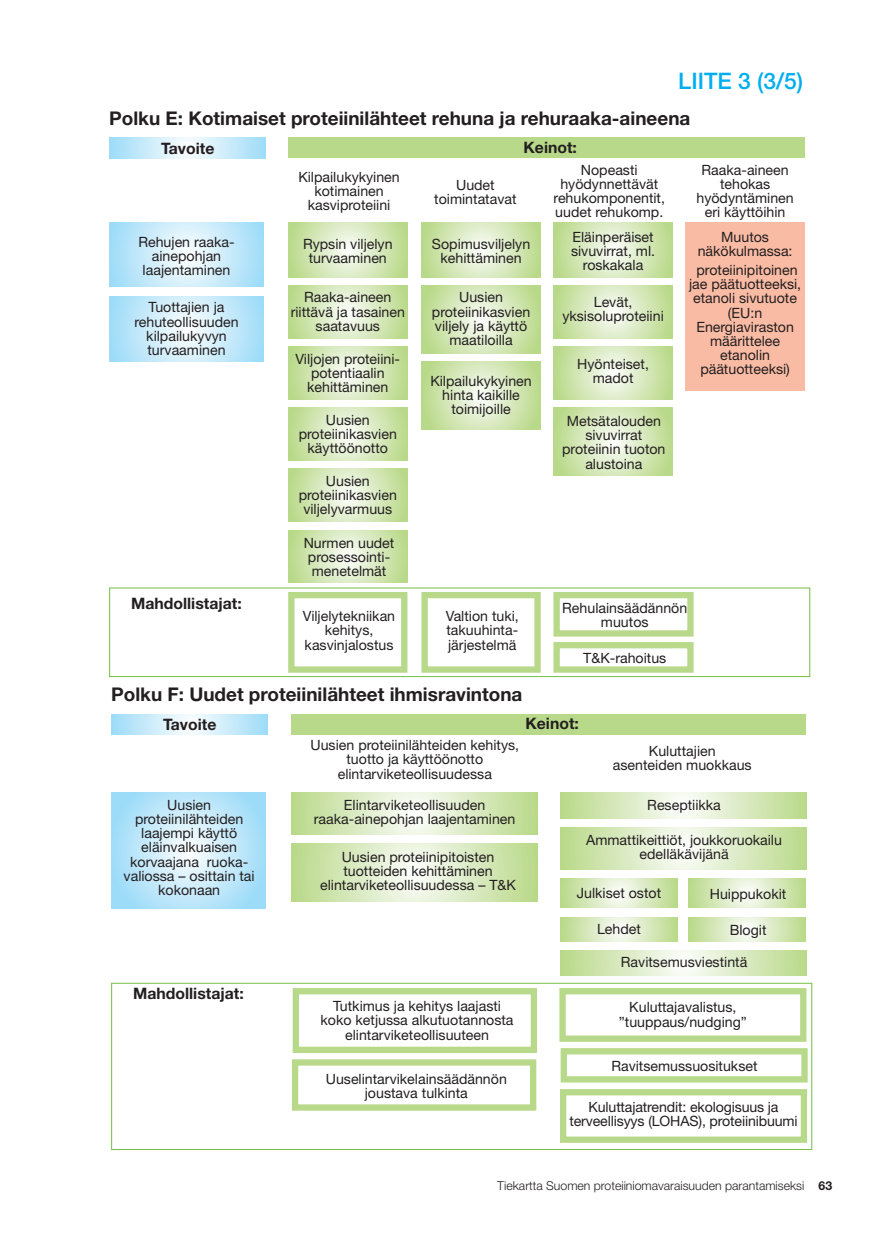
<style>
.page{position:relative;width:874px;height:1241px;background:#fff}
.page>*{position:absolute;margin:0;border:0;box-sizing:border-box;transform-origin:0 0}
.t1{font:500 22.75px "Helvetica Neue";color:#00aeef}
.t2{font:700 18.9px "Helvetica Neue";color:#231f20}
.t3{font:700 15.75px "Helvetica Neue";color:#231f20}
.t4{font:14.17px/14.2px "Helvetica Neue";color:#231f20;text-align:center}
.t5{font:300 12.25px "Helvetica Neue";color:#231f20}
.s1{font-weight:700}
</style>
<div class="page">
<div style="left:288px;top:138px;width:516px;height:20px;background:#b8d989"></div>
<svg style="left:109px;top:222px;width:155px;height:65px;background:#c7eafa"></svg>
<svg style="left:110px;top:138px;width:155px;height:20px;background:#ccecfa"></svg>
<svg style="left:109px;top:587px;width:701px;height:90px"></svg>
<svg style="left:288px;top:222px;width:119px;height:55px;background:#d4e7b8"></svg>
<svg style="left:421px;top:222px;width:119px;height:55px;background:#d4e7b8"></svg>
<svg style="left:553px;top:222px;width:119px;height:55px;background:#d4e7b8"></svg>
<div style="left:685px;top:222px;width:119px;height:169px;background:#fabba4"></div>
<svg style="left:109px;top:296px;width:155px;height:65px;background:#c7eafa"></svg>
<svg style="left:288px;top:285px;width:119px;height:53px;background:#d5e7b9"></svg>
<svg style="left:421px;top:285px;width:119px;height:68px;background:#d2e6b5"></svg>
<svg style="left:553px;top:285px;width:119px;height:53px;background:#d5e7b9"></svg>
<svg style="left:288px;top:347px;width:119px;height:52px;background:#d5e7b9"></svg>
<svg style="left:288px;top:408px;width:119px;height:52px;background:#d5e7b9"></svg>
<svg style="left:288px;top:469px;width:119px;height:52px;background:#d5e7b9"></svg>
<svg style="left:288px;top:530px;width:119px;height:52px;background:#d5e7b9"></svg>
<svg style="left:421px;top:362px;width:119px;height:68px;background:#d2e6b5"></svg>
<svg style="left:553px;top:347px;width:119px;height:52px;background:#d5e7b9"></svg>
<svg style="left:553px;top:408px;width:119px;height:68px;background:#d2e6b5"></svg>
<div style="left:421px;top:592px;width:119px;height:80px;background:#fff;border:6px solid #b8d989"></div>
<div style="left:553px;top:592px;width:140px;height:44px;background:#fff;border:6px solid #b8d989"></div>
<div style="left:553px;top:642px;width:140px;height:30px;background:#fff;border:6px solid #b8d989"></div>
<svg style="left:560px;top:878px;width:117px;height:29px;background:#d8e9be"></svg>
<svg style="left:688px;top:878px;width:117px;height:29px;background:#d8e9be"></svg>
<div style="left:291px;top:714px;width:514px;height:20px;background:#b8d989"></div>
<svg style="left:111px;top:792px;width:155px;height:116px;background:#bde7f9"></svg>
<svg style="left:291px;top:792px;width:245px;height:42px;background:#d9eac0"></svg>
<svg style="left:112px;top:714px;width:155px;height:20px;background:#ccecfa"></svg>
<svg style="left:111px;top:982px;width:701px;height:168px"></svg>
<div style="left:292px;top:987px;width:244px;height:65px;background:#fff;border:6px solid #b8d989"></div>
<div style="left:559px;top:987px;width:247px;height:54px;background:#fff;border:6px solid #b8d989"></div>
<svg style="left:291px;top:843px;width:245px;height:58px;background:#d8e9be"></svg>
<svg style="left:560px;top:792px;width:246px;height:26px;background:#d9eac1"></svg>
<svg style="left:560px;top:827px;width:246px;height:41px;background:#d9eac0"></svg>
<svg style="left:560px;top:917px;width:117px;height:23px;background:#d8e9bf"></svg>
<svg style="left:688px;top:917px;width:117px;height:23px;background:#d8e9bf"></svg>
<svg style="left:560px;top:950px;width:246px;height:25px;background:#d9eac1"></svg>
<div style="left:292px;top:1059px;width:244px;height:51px;background:#fff;border:6px solid #b8d989"></div>
<div style="left:559px;top:1088px;width:247px;height:54px;background:#fff;border:6px solid #b8d989"></div>
<div style="left:560px;top:1047px;width:247px;height:35px;background:#fff;border:6px solid #b8d989"></div>
<h1 class="t1" style="left:678px;top:67px;width:126px">LIITE 3 (3/5)</h1>
<h2 class="t2" style="left:109px;top:106px;width:582px">Polku E: Kotimaiset proteiinilähteet rehuna ja rehuraaka-aineena</h2>
<p class="t3" style="left:161px;top:138px;width:55px">Tavoite</p>
<p class="t3" style="left:523px;top:137px;width:55px">Keinot:</p>
<p class="t4" style="left:298px;top:169px;width:103px">Kilpailukykyinen kotimainen kasviproteiini</p>
<p class="t4" style="left:434px;top:177px;width:84px">Uudet toimintatavat</p>
<p class="t4" style="left:553px;top:162px;width:113px">Nopeasti hyödynnettävät rehukomponentit, uudet rehukomp.</p>
<p class="t4" style="left:696px;top:162px;width:99px">Raaka-aineen tehokas hyödyntäminen eri käyttöihin</p>
<p class="t4" style="left:303px;top:236px;width:91px">Rypsin viljelyn turvaaminen</p>
<p class="t4" style="left:431px;top:236px;width:100px">Sopimusviljelyn kehittäminen</p>
<p class="t4" style="left:570px;top:229px;width:86px">Eläinperäiset sivuvirrat, ml. roskakala</p>
<p class="t4" style="left:697px;top:229px;width:96px">Muutos näkökulmassa:</p>
<p class="t4" style="left:138px;top:234px;width:98px">Rehujen raaka&shy;ainepohjan laajentaminen</p>
<p class="t4" style="left:688px;top:263px;width:114px">proteiinipitoinen jae päätuotteeksi, etanoli sivutuote (EU:n<br>Energiaviraston määrittelee etanolin päätuotteeksi)</p>
<p class="t4" style="left:134px;top:300px;width:106px">Tuottajien ja rehuteollisuuden kilpailukyvyn turvaaminen</p>
<p class="t4" style="left:290px;top:290px;width:116px">Raaka-aineen riittävä ja tasainen saatavuus</p>
<p class="t4" style="left:431px;top:290px;width:100px">Uusien proteiinikasvien viljely ja käyttö maatiloilla</p>
<p class="t4" style="left:562px;top:294px;width:103px">Levät, yksisoluproteiini</p>
<p class="t4" style="left:295px;top:351px;width:106px">Viljojen proteiini&shy;potentiaalin kehittäminen</p>
<p class="t4" style="left:298px;top:412px;width:100px">Uusien proteiinikasvien käyttöönotto</p>
<p class="t4" style="left:298px;top:473px;width:100px">Uusien proteiinikasvien viljelyvarmuus</p>
<p class="t4" style="left:303px;top:535px;width:92px;text-align:left">Nurmen uudet prosessointi&shy;menetelmät</p>
<p class="t4" style="left:577px;top:357px;width:73px">Hyönteiset, madot</p>
<p class="t4" style="left:562px;top:413px;width:105px">Metsätalouden sivuvirrat proteiinin tuoton alustoina</p>
<p class="t4" style="left:430px;top:373px;width:103px">Kilpailukykyinen hinta kaikille toimijoille</p>
<p class="t3" style="left:131px;top:593px;width:112px">Mahdollistajat:</p>
<p class="t4" style="left:445px;top:609px;width:75px;text-align:justify">Valtion tuki, takuuhinta&shy;järjestelmä</p>
<p class="t4" style="left:562px;top:600px;width:126px">Rehulainsäädännön muutos</p>
<p class="t4" style="left:583px;top:650px;width:84px">T&amp;K-rahoitus</p>
<h2 class="t2" style="left:111px;top:682px;width:412px">Polku F: Uudet proteiinilähteet ihmisravintona</h2>
<p class="t4" style="left:303px;top:609px;width:94px">Viljelytekniikan kehitys, kasvinjalostus</p>
<p class="t3" style="left:163px;top:714px;width:55px">Tavoite</p>
<p class="t3" style="left:525px;top:713px;width:55px">Keinot:</p>
<p class="t4" style="left:310px;top:737px;width:210px">Uusien proteiinilähteiden kehitys, tuotto ja käyttöönotto elintarviketeollisuudessa</p>
<p class="t4" style="left:612px;top:743px;width:140px">Kuluttajien asenteiden muokkaus</p>
<p class="t4" style="left:124px;top:797px;width:132px">Uusien proteiinilähteiden laajempi käyttö eläinvalkuaisen korvaajana ruoka&shy;valiossa – osittain tai kokonaan</p>
<p class="t4" style="left:314px;top:797px;width:203px">Elintarviketeollisuuden raaka-ainepohjan laajentaminen</p>
<p class="t4" style="left:320px;top:849px;width:197px">Uusien proteiinipitoisten tuotteiden kehittäminen elintarviketeollisuudessa – T&amp;K</p>
<p class="t4" style="left:647px;top:797px;width:75px">Reseptiikka</p>
<p class="t4" style="left:586px;top:832px;width:197px">Ammattikeittiöt, joukkoruokailu edelläkävijänä</p>
<p class="t4" style="left:576px;top:885px;width:86px">Julkiset ostot</p>
<p class="t4" style="left:709px;top:886px;width:78px">Huippukokit</p>
<p class="t4" style="left:596px;top:921px;width:45px">Lehdet</p>
<p class="t4" style="left:729px;top:922px;width:38px">Blogit</p>
<p class="t4" style="left:620px;top:954px;width:128px">Ravitsemusviestintä</p>
<p class="t3" style="left:133px;top:983px;width:112px">Mahdollistajat:</p>
<p class="t4" style="left:320px;top:998px;width:194px">Tutkimus ja kehitys laajasti koko ketjussa alkutuotannosta elintarviketeollisuuteen</p>
<p class="t4" style="left:618px;top:999px;width:129px">Kuluttajavalistus, ”tuuppaus/nudging”</p>
<p class="t4" style="left:325px;top:1071px;width:182px">Uuselintarvikelainsäädännön joustava tulkinta</p>
<p class="t4" style="left:611px;top:1058px;width:147px">Ravitsemussuositukset</p>
<p class="t4" style="left:569px;top:1099px;width:230px">Kuluttajatrendit: ekologisuus ja terveellisyys (LOHAS), proteiinibuumi</p>
<p class="t5" style="left:497px;top:1177px;width:336px">Tiekartta Suomen proteiiniomavaraisuuden parantamiseksi <span class="s1">63</span></p>
</div>
